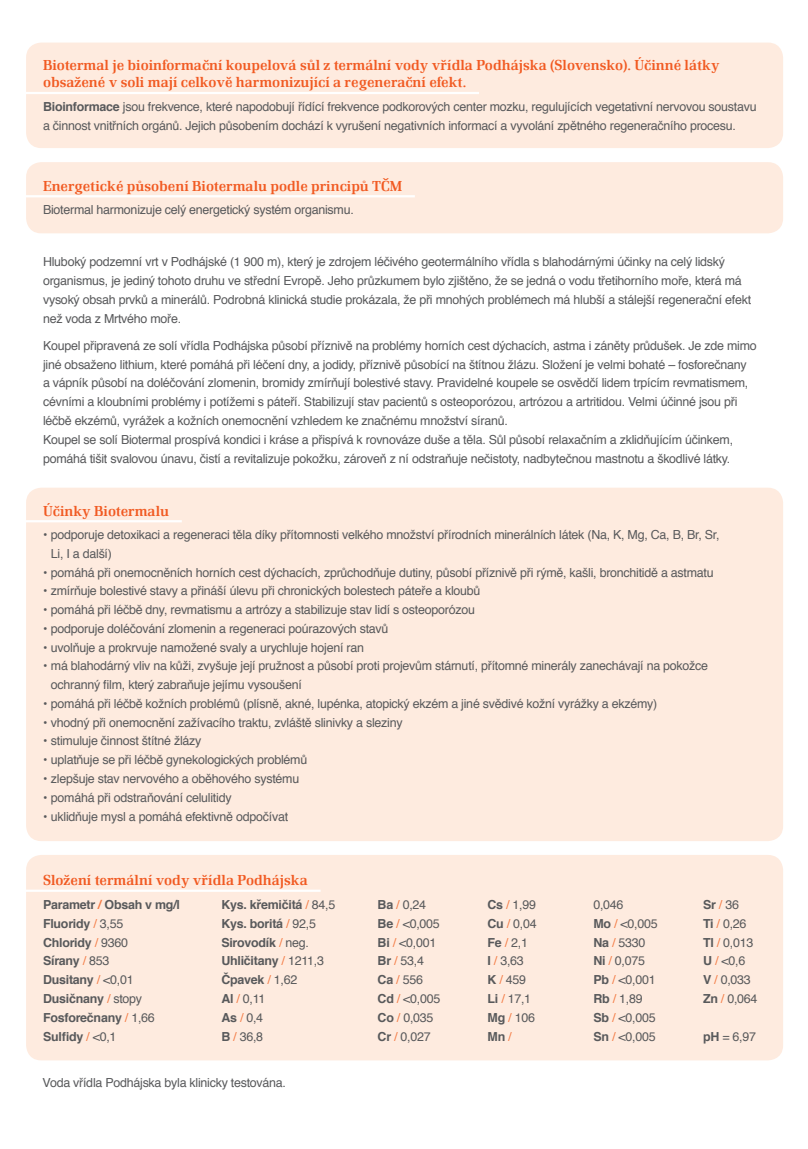
<style>
.page{position:relative;width:808px;height:1149px;background:#fff}
.page>*{position:absolute;margin:0;border:0;box-sizing:border-box;transform-origin:0 0}
.t1{font:500 15px/17.2px "Renault TCE";color:#f15a22}
.t2{font:12.45px/18.8px "Helvetica";letter-spacing:-.02em;color:#58595b}
.t3{font:700 12.45px/18.8px "Helvetica";letter-spacing:-.02em;color:#58595b}
.s1{font-weight:700}
.s2{color:#f47b44}
.s3{font-weight:400;color:#f47b44}
.s4{font-weight:400}
</style>
<div class="page">
<div style="left:26px;top:43px;width:757px;height:105px;background:#feebdf;border-radius:15px"></div>
<div style="left:26px;top:162px;width:757px;height:71px;background:#feebdf;border-radius:15px"></div>
<div style="left:26px;top:487px;width:757px;height:353px;background:#feebdf;border-radius:15px"></div>
<div style="left:26px;top:854px;width:757px;height:206px;background:#feebdf;border-radius:15px"></div>
<hr style="left:9px;top:92px;width:470px;height:2px;background:#fff">
<hr style="left:9px;top:195px;width:406px;height:2px;background:#fff">
<hr style="left:9px;top:520px;width:173px;height:2px;background:#fff">
<hr style="left:9px;top:889px;width:312px;height:2px;background:#fff">
<p class="t1" style="left:43px;top:57px;width:678px">Biotermal je bioinformační koupelová sůl z termální vody vřídla Podhájska (Slovensko). Účinné látky obsažené v soli mají celkově harmonizující a regenerační efekt.</p>
<p class="t2" style="left:43px;top:97px;width:715px"><span class="s1">Bioinformace</span> jsou frekvence, které napodobují řídící frekvence podkorových center mozku, regulujících vegetativní nervovou soustavu a činnost vnitřních orgánů. Jejich působením dochází k vyrušení negativních informací a vyvolání zpětného regeneračního procesu.</p>
<p class="t1" style="left:43px;top:177px;width:361px">Energetické působení Biotermalu podle principů TČM</p>
<p class="t2" style="left:43px;top:201px;width:312px">Biotermal harmonizuje celý energetický systém organismu.</p>
<p class="t2" style="left:43px;top:253px;width:710px">Hluboký podzemní vrt v Podhájské (1 900 m), který je zdrojem léčivého geotermálního vřídla s blahodárnými účinky na celý lidský organismus, je jediný tohoto druhu ve střední Evropě. Jeho průzkumem bylo zjištěno, že se jedná o vodu třetihorního moře, která má vysoký obsah prvků a minerálů. Podrobná klinická studie prokázala, že při mnohých problémech má hlubší a stálejší regenerační efekt než voda z Mrtvého moře.</p>
<p class="t2" style="left:43px;top:336px;width:715px">Koupel připravená ze solí vřídla Podhájska působí příznivě na problémy horních cest dýchacích, astma i záněty průdušek. Je zde mimo jiné obsaženo lithium, které pomáhá při léčení dny, a jodidy, příznivě působící na štítnou žlázu. Složení je velmi bohaté – fosforečnany a vápník působí na doléčování zlomenin, bromidy zmírňují bolestivé stavy. Pravidelné koupele se osvědčí lidem trpícím revmatismem, cévními a kloubními problémy i potížemi s páteří. Stabilizují stav pacientů s osteoporózou, artrózou a artritidou. Velmi účinné jsou při léčbě ekzémů, vyrážek a kožních onemocnění vzhledem ke značnému množství síranů.<br>Koupel se solí Biotermal prospívá kondici i kráse a přispívá k rovnováze duše a těla. Sůl působí relaxačním a zklidňujícím účinkem, pomáhá tišit svalovou únavu, čistí a revitalizuje pokožku, zároveň z ní odstraňuje nečistoty, nadbytečnou mastnotu a škodlivé látky.</p>
<p class="t1" style="left:43px;top:502px;width:128px">Účinky Biotermalu</p>
<p class="t2" style="left:51px;top:525px;width:670px;text-indent:-8px">• podporuje detoxikaci a regeneraci těla díky přítomnosti velkého množství přírodních minerálních látek (Na, K, Mg, Ca, B, Br, Sr,<br>Li, I a další)</p>
<p class="t2" style="left:43px;top:563px;width:672px">• pomáhá při onemocněních horních cest dýchacích, zprůchodňuje dutiny, působí příznivě při rýmě, kašli, bronchitidě a astmatu</p>
<p class="t2" style="left:43px;top:581px;width:439px">• zmírňuje bolestivé stavy a přináší úlevu při chronických bolestech páteře a kloubů</p>
<p class="t2" style="left:43px;top:600px;width:433px">• pomáhá při léčbě dny, revmatismu a artrózy a stabilizuje stav lidí s osteoporózou</p>
<p class="t2" style="left:43px;top:619px;width:347px">• podporuje doléčování zlomenin a regeneraci poúrazových stavů</p>
<p class="t2" style="left:43px;top:638px;width:322px">• uvolňuje a prokrvuje namožené svaly a urychluje hojení ran</p>
<p class="t2" style="left:51px;top:656px;width:659px;text-indent:-8px">• má blahodárný vliv na kůži, zvyšuje její pružnost a působí proti projevům stárnutí, přítomné minerály zanechávají na pokožce ochranný film, který zabraňuje jejímu vysoušení</p>
<p class="t2" style="left:43px;top:694px;width:616px">• pomáhá při léčbě kožních problémů (plísně, akné, lupénka, atopický ekzém a jiné svědivé kožní vyrážky a ekzémy)</p>
<p class="t2" style="left:43px;top:713px;width:361px">• vhodný při onemocnění zažívacího traktu, zvláště slinivky a sleziny</p>
<p class="t2" style="left:43px;top:731px;width:160px">• stimuluje činnost štítné žlázy</p>
<p class="t2" style="left:43px;top:750px;width:266px">• uplatňuje se při léčbě gynekologických problémů</p>
<p class="t2" style="left:43px;top:769px;width:258px">• zlepšuje stav nervového a oběhového systému</p>
<p class="t2" style="left:43px;top:788px;width:190px">• pomáhá při odstraňování celulitidy</p>
<p class="t2" style="left:43px;top:806px;width:247px">• uklidňuje mysl a pomáhá efektivně odpočívat</p>
<p class="t1" style="left:43px;top:871px;width:266px">Složení termální vody vřídla Podhájska</p>
<p class="t3" style="left:43px;top:895px;width:138px">Parametr <span class="s2">/</span> Obsah v mg/l<br>Fluoridy <span class="s3">/</span> <span class="s4">3,55<br></span>Chloridy <span class="s3">/</span> <span class="s4">9360<br></span>Sírany <span class="s3">/</span> <span class="s4">853<br></span>Dusitany <span class="s3">/</span> <span class="s4">&lt;0,01<br></span>Dusičnany <span class="s3">/</span> <span class="s4">stopy<br></span>Fosforečnany <span class="s3">/</span> <span class="s4">1,66<br></span>Sulfidy <span class="s3">/</span> <span class="s4">&lt;0,1</span></p>
<p class="t3" style="left:221px;top:895px;width:116px">Kys. křemičitá <span class="s3">/</span> <span class="s4">84,5<br></span>Kys. boritá <span class="s3">/</span> <span class="s4">92,5<br></span>Sirovodík <span class="s3">/</span> <span class="s4">neg.<br></span>Uhličitany <span class="s3">/</span> <span class="s4">1211,3<br></span>Čpavek <span class="s3">/</span> <span class="s4">1,62<br></span>Al <span class="s3">/</span> <span class="s4">0,11<br></span>As <span class="s3">/</span> <span class="s4">0,4<br></span>B <span class="s3">/</span> <span class="s4">36,8</span></p>
<p class="t2" style="left:378px;top:895px;width:64px"><span class="s1">Ba</span> <span class="s2">/</span> 0,24<br><span class="s1">Be</span> <span class="s2">/</span> &lt;0,005<br><span class="s1">Bi</span> <span class="s2">/</span> &lt;0,001<br><span class="s1">Br</span> <span class="s2">/</span> 53,4<br><span class="s1">Ca</span> <span class="s2">/</span> 556<br><span class="s1">Cd</span> <span class="s2">/</span> &lt;0,005<br><span class="s1">Co</span> <span class="s2">/</span> 0,035<br><span class="s1">Cr</span> <span class="s2">/</span> 0,027</p>
<p class="t2" style="left:487px;top:895px;width:51px"><span class="s1">Cs</span> <span class="s2">/</span> 1,99<br><span class="s1">Cu</span> <span class="s2">/</span> 0,04<br><span class="s1">Fe</span> <span class="s2">/</span> 2,1<br><span class="s1">I</span> <span class="s2">/</span> 3,63<br><span class="s1">K</span> <span class="s2">/</span> 459<br><span class="s1">Li</span> <span class="s2">/</span> 17,1<br><span class="s1">Mg</span> <span class="s2">/</span> 106<br><span class="s1">Mn</span> <span class="s2">/</span></p>
<p class="t2" style="left:593px;top:895px;width:66px">0,046<br><span class="s1">Mo</span> <span class="s2">/</span> &lt;0,005<br><span class="s1">Na</span> <span class="s2">/</span> 5330<br><span class="s1">Ni</span> <span class="s2">/</span> 0,075<br><span class="s1">Pb</span> <span class="s2">/</span> &lt;0,001<br><span class="s1">Rb</span> <span class="s2">/</span> 1,89<br><span class="s1">Sb</span> <span class="s2">/</span> &lt;0,005<br><span class="s1">Sn</span> <span class="s2">/</span> &lt;0,005</p>
<p class="t2" style="left:703px;top:895px;width:56px"><span class="s1">Sr</span> <span class="s2">/</span> 36<br><span class="s1">Ti</span> <span class="s2">/</span> 0,26<br><span class="s1">Tl</span> <span class="s2">/</span> 0,013<br><span class="s1">U</span> <span class="s2">/</span> &lt;0,6<br><span class="s1">V</span> <span class="s2">/</span> 0,033<br><span class="s1">Zn</span> <span class="s2">/</span> 0,064</p>
<p class="t2" style="left:703px;top:1026px;width:55px"><span class="s1">pH</span> = 6,97</p>
<p class="t2" style="left:43px;top:1072px;width:245px">Voda vřídla Podhájska byla klinicky testována.</p>
</div>
